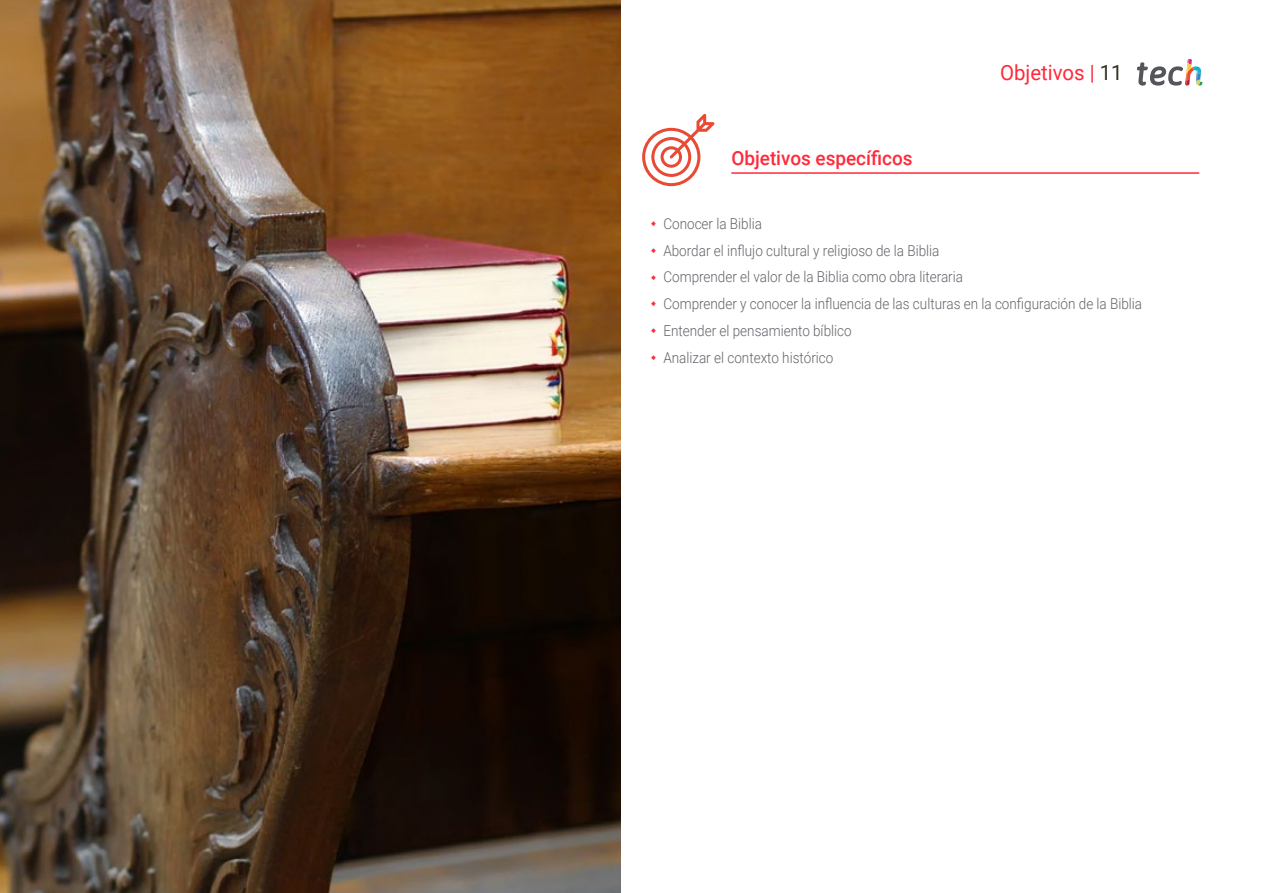
<style>
.page{position:relative;width:1263px;height:893px;background:#fff}
.page>*{position:absolute;margin:0;border:0;box-sizing:border-box;transform-origin:0 0}
.t1{font:21px "Roboto";color:#ff293a}
.t2{font:500 19.5px "Roboto";color:#ff293a}
.t3{font:300 15px/26.7px "Roboto";color:#61646a;scale:.9 1}
.s1{color:#fc2a3b}
.s2{color:#312e20}
</style>
<div class="page">
<img style="left:0;top:0;width:621px;height:893px">
<svg style="left:642px;top:114px;width:72px;height:72px"></svg>
<hr style="left:731px;top:173px;width:468px;height:1px;background:#ff293a">
<svg style="left:1137px;top:59px;width:65px;height:27px"></svg>
<h2 class="t2" style="left:731px;top:144px;width:183px">Objetivos específicos</h2>
<h1 class="t1" style="left:1000px;top:57px;width:124px">Objetivos <span class="s1">|</span> <span class="s2">11</span></h1>
<p class="t3" style="left:663px;top:210px;width:533px">Conocer la Biblia<br>Abordar el influjo cultural y religioso de la Biblia<br>Comprender el valor de la Biblia como obra literaria<br>Comprender y conocer la influencia de las culturas en la configuración de la Biblia Entender el pensamiento bíblico<br>Analizar el contexto histórico</p>
</div>
